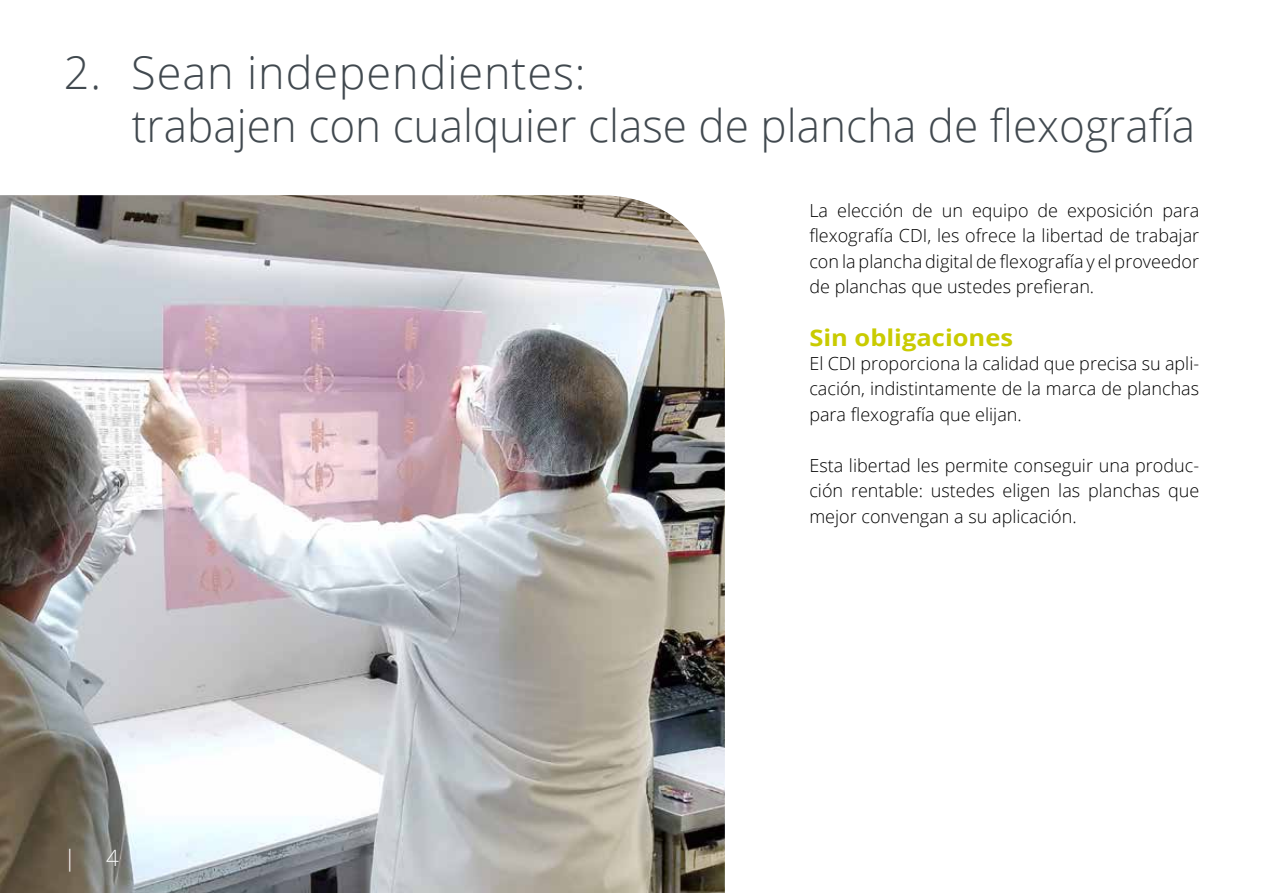
<style>
.page{position:relative;width:1263px;height:893px;background:#fff}
.page>*{position:absolute;margin:0;border:0;box-sizing:border-box;transform-origin:0 0}
.t1{font:300 45px/52.5px "Open Sans";color:#41494f}
.t2{font:700 22.95px "Open Sans";color:#c9cb00;scale:1.11 1}
.t3{font:300 22.5px "Open Sans";color:#fff}
.t4{font:300 18px/25.5px "Open Sans";color:#000;text-align:justify}
</style>
<div class="page">
<img style="left:0;top:195px;width:725px;height:698px">
<h1 class="t1" style="left:132px;top:46px;width:1065px;text-indent:-68px">2. Sean independientes:<br>trabajen con cualquier clase de plancha de flexografía</h1>
<p class="t3" style="left:64px;top:842px;width:14px">|</p>
<p class="t3" style="left:106px;top:842px;width:14px">4</p>
<p class="t4" style="left:809px;top:197px;width:391px">La elección de un equipo de exposición para flexografía CDI, les ofrece la libertad de trabajar con la plancha digital de flexografía y el proveedor de planchas que ustedes prefieran.</p>
<p class="t2" style="left:809px;top:321px;width:185px">Sin obligaciones</p>
<p class="t4" style="left:809px;top:350px;width:391px">El CDI proporciona la calidad que precisa su apli&shy;cación, indistintamente de la marca de planchas para flexografía que elijan.</p>
<p class="t4" style="left:809px;top:452px;width:391px">Esta libertad les permite conseguir una produc&shy;ción rentable: ustedes eligen las planchas que mejor convengan a su aplicación.</p>
</div>
